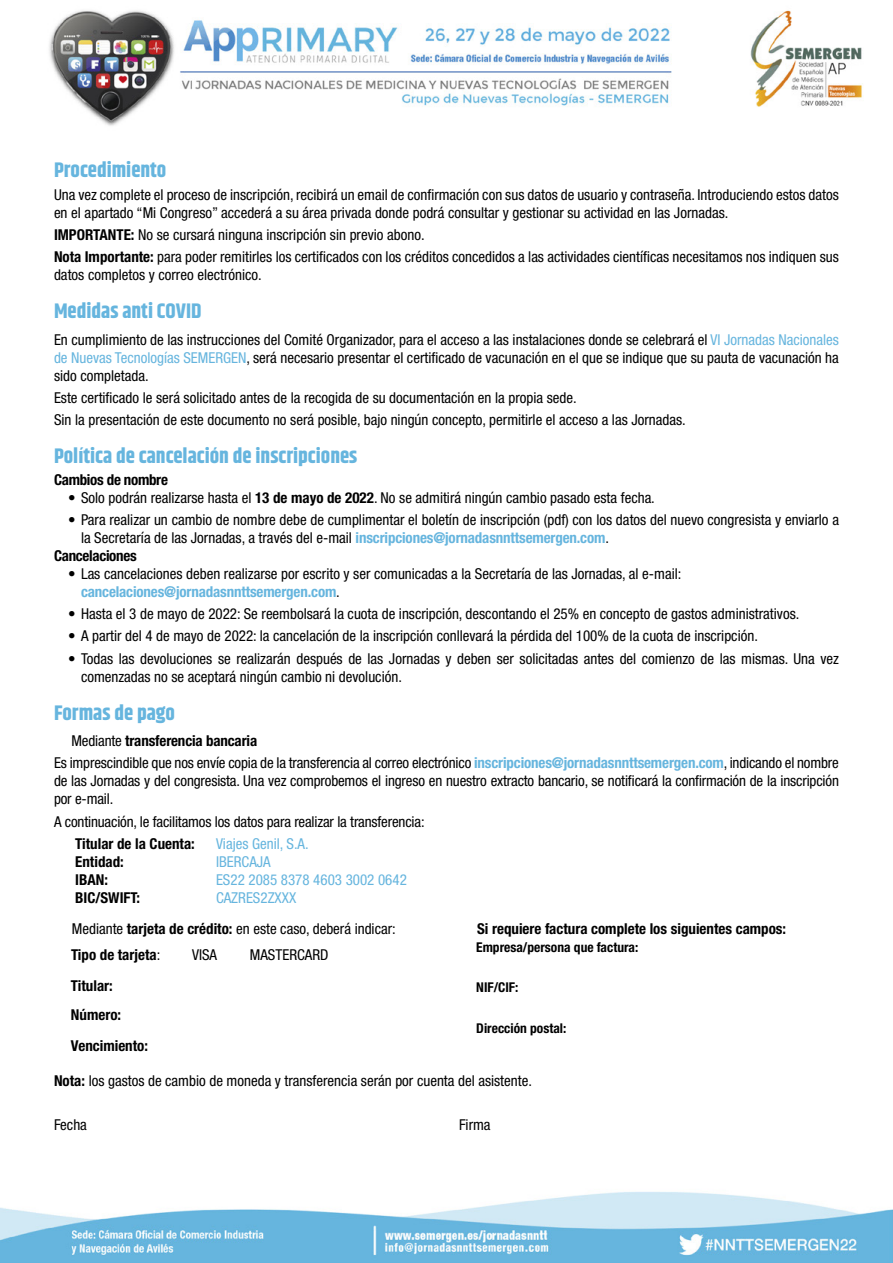
<style>
.page{position:relative;width:893px;height:1263px;background:#fff}
.page>*{position:absolute;margin:0;border:0;box-sizing:border-box;transform-origin:0 0}
.t1{font:700 21px "Khand";color:#66b5de}
.t2{font:condensed 15px/18px "Helvetica Neue LT Std";color:#000}
.t3{font:700 condensed 15px/29.2px "Helvetica Neue LT Std";color:#000}
.t4{font:condensed 15px "Helvetica Neue LT Std";color:#66b5de}
.t5{font:700 condensed 15px "Helvetica Neue LT Std";letter-spacing:-.02em;color:#000}
.t6{font:700 condensed 13.5px "Helvetica Neue LT Std";color:#000}
.s1{font-weight:700}
.s2{color:#66b5de}
.s3{font-weight:700;color:#66b5de}
.s4{font-weight:400}
</style>
<div class="page">
<img style="left:0;top:10px;width:893px;height:1253px">
<h1 class="t1" style="left:54px;top:155px;width:114px">Procedimiento</h1>
<p class="t2" style="left:54px;top:185px;width:786px">Una vez complete el proceso de inscripción, recibirá un email de confirmación con sus datos de usuario y contraseña. Introduciendo estos datos en el apartado “Mi Congreso” accederá a su área privada donde podrá consultar y gestionar su actividad en las Jornadas.</p>
<p class="t2" style="left:54px;top:223px;width:786px;line-height:22.2px"><span class="s1">IMPORTANTE:</span> No se cursará ninguna inscripción sin previo abono.<br><span class="s1">Nota Importante:</span> para poder remitirles los certificados con los créditos concedidos a las actividades científicas necesitamos nos indiquen sus</p>
<p class="t2" style="left:54px;top:266px;width:209px">datos completos y correo electrónico.</p>
<h1 class="t1" style="left:54px;top:296px;width:149px">Medidas anti COVID</h1>
<p class="t2" style="left:54px;top:330px;width:786px;text-align:justify">En cumplimiento de las instrucciones del Comité Organizador, para el acceso a las instalaciones donde se celebrará el <span class="s2">VI Jornadas Nacionales de Nuevas Tecnologías SEMERGEN</span>, será necesario presentar el certificado de vacunación en el que se indique que su pauta de vacunación ha sido completada.</p>
<p class="t2" style="left:54px;top:386px;width:633px;line-height:22.2px">Este certificado le será solicitado antes de la recogida de su documentación en la propia sede.<br>Sin la presentación de este documento no será posible, bajo ningún concepto, permitirle el acceso a las Jornadas.</p>
<h1 class="t1" style="left:54px;top:441px;width:305px">Política de cancelación de inscripciones</h1>
<p class="t5" style="left:54px;top:471px;width:115px">Cambios de nombre</p>
<p class="t2" style="left:68px;top:489px;width:588px">• Solo podrán realizarse hasta el <span class="s1">13 de mayo de 2022</span>. No se admitirá ningún cambio pasado esta fecha.</p>
<p class="t2" style="left:68px;top:511px;width:772px">• Para realizar un cambio de nombre debe de cumplimentar el boletín de inscripción (pdf) con los datos del nuevo congresista y enviarlo a</p>
<p class="t2" style="left:81px;top:529px;width:529px">la Secretaría de las Jornadas, a través del e-mail <span class="s3">inscripciones@jornadasnnttsemergen.com</span>.</p>
<p class="t5" style="left:54px;top:547px;width:84px">Cancelaciones</p>
<p class="t2" style="left:81px;top:565px;width:602px;text-indent:-13px">• Las cancelaciones deben realizarse por escrito y ser comunicadas a la Secretaría de las Jornadas, al e-mail: <span class="s3">cancelaciones@jornadasnnttsemergen.com</span>.</p>
<p class="t2" style="left:68px;top:605px;width:733px">• Hasta el 3 de mayo de 2022: Se reembolsará la cuota de inscripción, descontando el 25% en concepto de gastos administrativos.</p>
<p class="t2" style="left:68px;top:627px;width:691px">• A partir del 4 de mayo de 2022: la cancelación de la inscripción conllevará la pérdida del 100% de la cuota de inscripción.</p>
<p class="t2" style="left:81px;top:649px;width:759px;text-indent:-13px">• Todas las devoluciones se realizarán después de las Jornadas y deben ser solicitadas antes del comienzo de las mismas. Una vez comenzadas no se aceptará ningún cambio ni devolución.</p>
<h1 class="t1" style="left:54px;top:698px;width:123px">Formas de pago</h1>
<p class="t2" style="left:54px;top:730px;width:786px;line-height:22.2px;text-indent:18px">Mediante <span class="s1">transferencia bancaria<br></span>Es imprescindible que nos envíe copia de la transferencia al correo electrónico <span class="s3">inscripciones@jornadasnnttsemergen.com</span>, indicando el nombre</p>
<p class="t2" style="left:54px;top:772px;width:786px">de las Jornadas y del congresista. Una vez comprobemos el ingreso en nuestro extracto bancario, se notificará la confirmación de la inscripción por e-mail.</p>
<p class="t2" style="left:54px;top:812px;width:372px">A continuación, le facilitamos los datos para realizar la transferencia:</p>
<p class="t3" style="left:75px;top:829px;width:121px">Titular de la Cuenta:</p>
<p class="t4" style="left:216px;top:835px;width:94px">Viajes Genil, S.A.</p>
<p class="t3" style="left:75px;top:847px;width:50px">Entidad:</p>
<p class="t4" style="left:216px;top:853px;width:56px">IBERCAJA</p>
<p class="t3" style="left:75px;top:865px;width:34px">IBAN:</p>
<p class="t4" style="left:216px;top:871px;width:192px">ES22 2085 8378 4603 3002 0642</p>
<p class="t3" style="left:75px;top:883px;width:66px">BIC/SWIFT:</p>
<p class="t2" style="left:72px;top:882px;width:325px;line-height:30.8px;text-indent:144px"><span class="s2">CAZRES2ZXXX<br></span>Mediante <span class="s1">tarjeta de crédito:</span> en este caso, deberá indicar:</p>
<p class="t3" style="left:71px;top:940px;width:91px">Tipo de tarjeta<span class="s4">:</span></p>
<p class="t2" style="left:192px;top:946px;width:26px">VISA</p>
<p class="t2" style="left:250px;top:946px;width:80px">MASTERCARD</p>
<p class="t3" style="left:71px;top:971px;width:52px">Titular:<br>Número:</p>
<p class="t3" style="left:71px;top:1031px;width:79px">Vencimiento:</p>
<p class="t3" style="left:477px;top:913px;width:311px">Si requiere factura complete los siguientes campos:</p>
<p class="t6" style="left:476px;top:939px;width:164px">Empresa/persona que factura:</p>
<p class="t6" style="left:476px;top:979px;width:44px">NIF/CIF:</p>
<p class="t6" style="left:476px;top:1020px;width:92px">Dirección postal:</p>
<p class="t2" style="left:54px;top:1072px;width:479px"><span class="s1">Nota:</span> los gastos de cambio de moneda y transferencia serán por cuenta del asistente.</p>
<p class="t2" style="left:54px;top:1115px;width:34px">Fecha</p>
<p class="t2" style="left:459px;top:1115px;width:33px">Firma</p>
</div>
